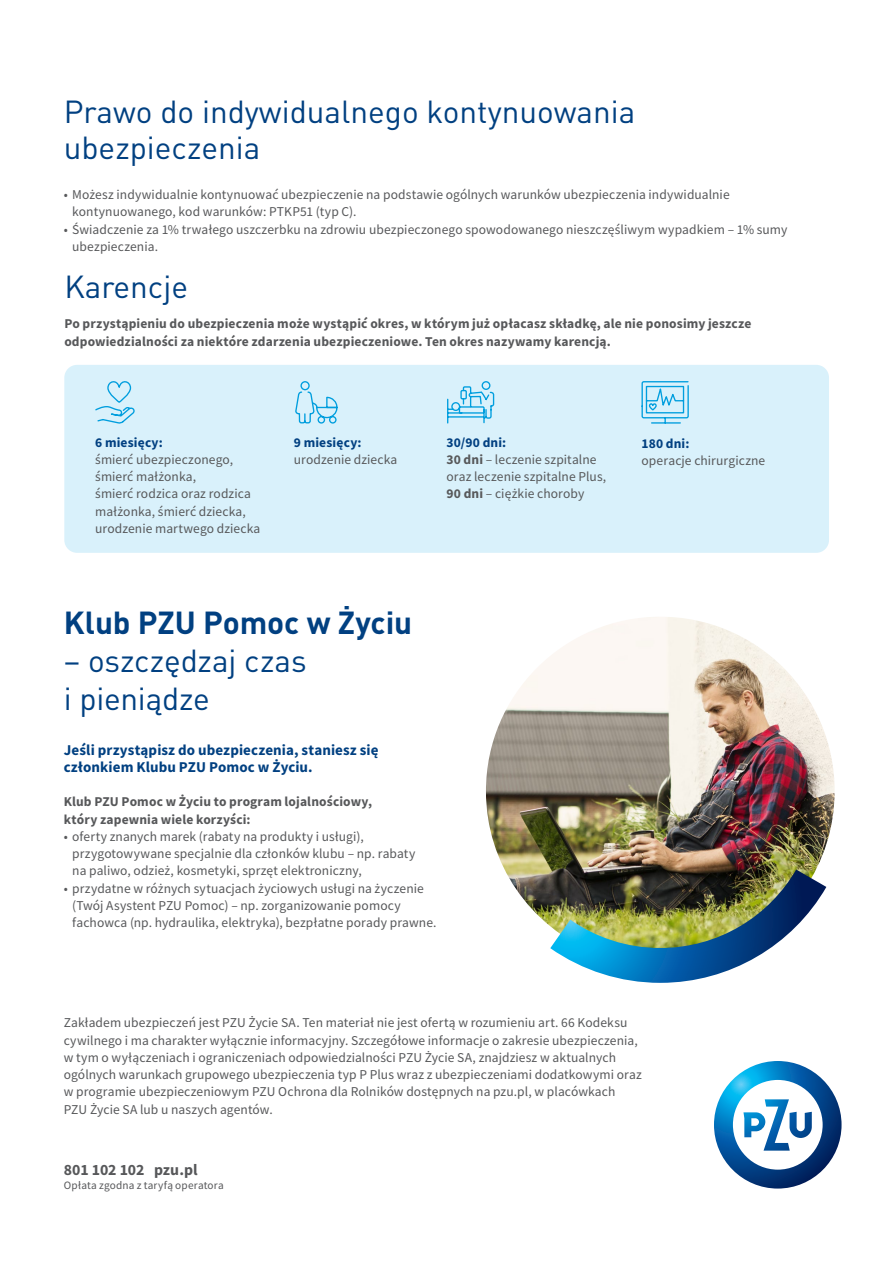
<style>
.page{position:relative;width:893px;height:1263px;background:#fff}
.page>*{position:absolute;margin:0;border:0;box-sizing:border-box;transform-origin:0 0}
.TYTUL{font:31.5px/36px "DIN Pro Pl";color:#014081}
.TYTUŁ{font:31.5px/37.8px "DIN Pro Pl";letter-spacing:-.005em;color:#014081}
.TYTUŁ-2{font:700 31.5px "DIN Pro Pl";letter-spacing:-.005em;color:#014081}
.t1{font:700 15.75px "Source Sans Pro";color:#57585a}
.TYTUŁ-3{font:700 15px/17.2px "Source Sans Pro";letter-spacing:.005em;color:#014081}
.TEXT{font:13.5px/17.2px "Source Sans Pro";letter-spacing:.005em;color:#57585a}
.TEXT-2{font:700 13.5px/17.2px "Source Sans Pro";letter-spacing:.01em;color:#57585a}
.ŚRÓDTYTUŁ_BOLD{font:700 13.5px/17.2px "Source Sans Pro";letter-spacing:.01em;color:#57585a}
.t2{font:11.25px "Source Sans Pro";letter-spacing:.02em;color:#57585a}
.s1{font-weight:700;color:#014081}
.s2{font-weight:700}
</style>
<div class="page">
<svg style="left:714px;top:1061px;width:127px;height:127px"></svg>
<img style="left:486px;top:617px;width:349px;height:309px">
<img style="left:550px;top:869px;width:276px;height:114px">
<div style="left:64px;top:365px;width:765px;height:188px;background:#d9f1fb;border-radius:13px"></div>
<svg style="left:641px;top:381px;width:48px;height:43px"></svg>
<svg style="left:295px;top:381px;width:43px;height:43px"></svg>
<svg style="left:447px;top:381px;width:48px;height:43px"></svg>
<svg style="left:95px;top:381px;width:40px;height:42px"></svg>
<p class="TYTUL" style="left:64px;top:93px;width:573px">Prawo do indywidualnego kontynuowania ubezpieczenia</p>
<p class="TEXT" style="left:72px;top:186px;width:659px;text-indent:-9px">• Możesz indywidualnie kontynuować ubezpieczenie na podstawie ogólnych warunków ubezpieczenia indywidualnie kontynuowanego, kod warunków: PTKP51 (typ C).</p>
<p class="TEXT" style="left:72px;top:220px;width:717px;text-indent:-9px">• Świadczenie za 1% trwałego uszczerbku na zdrowiu ubezpieczonego spowodowanego nieszczęśliwym wypadkiem – 1% sumy ubezpieczenia.</p>
<p class="TYTUL" style="left:64px;top:268px;width:125px">Karencje</p>
<p class="TEXT-2" style="left:64px;top:315px;width:689px">Po przystąpieniu do ubezpieczenia może wystąpić okres, w którym już opłacasz składkę, ale nie ponosimy jeszcze odpowiedzialności za niektóre zdarzenia ubezpieczeniowe. Ten okres nazywamy karencją.</p>
<p class="TEXT" style="left:95px;top:433px;width:157px"><span class="s1">6 miesięcy:<br></span>śmierć ubezpieczonego, śmierć małżonka,<br>śmierć rodzica oraz rodzica małżonka, śmierć dziecka,</p>
<p class="TEXT" style="left:95px;top:520px;width:167px">urodzenie martwego dziecka</p>
<p class="TEXT" style="left:294px;top:433px;width:105px"><span class="s1">9 miesięcy: </span>urodzenie dziecka</p>
<p class="TEXT" style="left:641px;top:435px;width:125px"><span class="s1">180 dni:<br></span>operacje chirurgiczne</p>
<p class="TEXT" style="left:446px;top:433px;width:161px"><span class="s1">30/90 dni:<br></span><span class="s2">30 dni</span> – leczenie szpitalne oraz leczenie szpitalne Plus,</p>
<p class="TEXT" style="left:446px;top:485px;width:139px"><span class="s2">90 dni</span> – ciężkie choroby</p>
<p class="TYTUŁ-2" style="left:64px;top:602px;width:350px">Klub PZU Pomoc w Życiu</p>
<p class="TYTUŁ" style="left:64px;top:641px;width:244px">– oszczędzaj czas i pieniądze</p>
<p class="TYTUŁ-3" style="left:64px;top:741px;width:316px">Jeśli przystąpisz do ubezpieczenia, staniesz się członkiem Klubu PZU Pomoc w Życiu.</p>
<p class="ŚRÓDTYTUŁ_BOLD" style="left:64px;top:793px;width:310px">Klub PZU Pomoc w Życiu to program lojalnościowy, który zapewnia wiele korzyści:</p>
<p class="TEXT" style="left:72px;top:827px;width:345px;text-indent:-9px">• oferty znanych marek (rabaty na produkty i usługi), przygotowywane specjalnie dla członków klubu – np. rabaty na paliwo, odzież, kosmetyki, sprzęt elektroniczny,</p>
<p class="TEXT" style="left:72px;top:879px;width:366px;text-indent:-9px">• przydatne w różnych sytuacjach życiowych usługi na życzenie (Twój Asystent PZU Pomoc) – np. zorganizowanie pomocy fachowca (np. hydraulika, elektryka), bezpłatne porady prawne.</p>
<p class="TEXT" style="left:64px;top:1014px;width:579px">Zakładem ubezpieczeń jest PZU Życie SA. Ten materiał nie jest ofertą w rozumieniu art. 66 Kodeksu cywilnego i ma charakter wyłącznie informacyjny. Szczegółowe informacje o zakresie ubezpieczenia, w tym o wyłączeniach i ograniczeniach odpowiedzialności PZU Życie SA, znajdziesz w aktualnych ogólnych warunkach grupowego ubezpieczenia typ P Plus wraz z ubezpieczeniami dodatkowymi oraz w programie ubezpieczeniowym PZU Ochrona dla Rolników dostępnych na pzu.pl, w placówkach PZU Życie SA lub u naszych agentów.</p>
<p class="t1" style="left:64px;top:1159px;width:135px">801 102 102 pzu.pl</p>
<p class="t2" style="left:64px;top:1178px;width:161px">Opłata zgodna z taryfą operatora</p>
</div>
